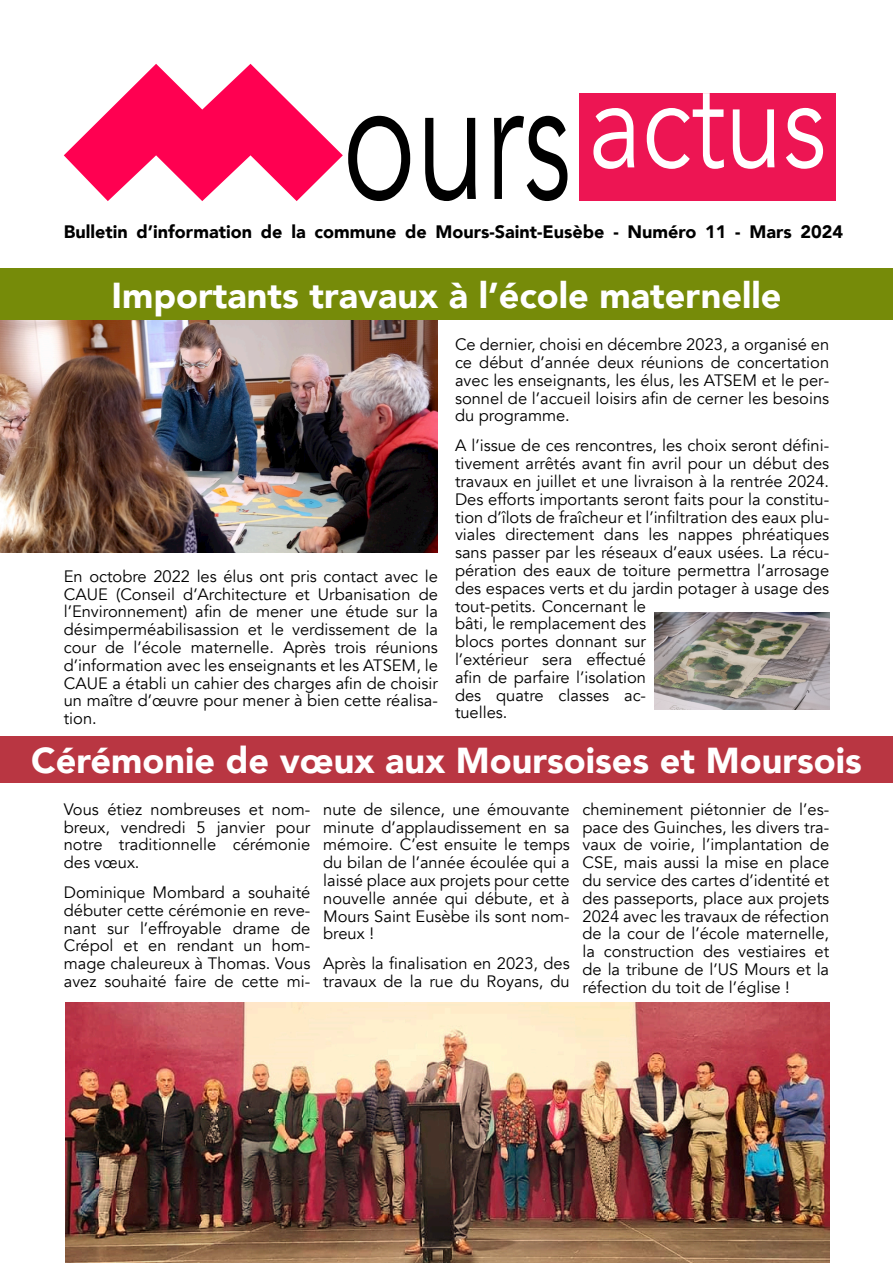
<style>
.page{position:relative;width:893px;height:1263px;background:#fff}
.page>*{position:absolute;margin:0;border:0;box-sizing:border-box;transform-origin:0 0}
.t1{font:173.25px "Avenir";color:#000;scale:.72 1}
.t2{font:123.75px "Avenir";color:#fff;scale:.83 1}
.t3{font:900 36px "Avenir";color:#fff}
.t4{font:900 18px "Avenir";color:#000}
.t5{font:16.5px/17.9px "Avenir";color:#000;text-align:justify}
</style>
<div class="page">
<svg style="left:64px;top:64px;width:279px;height:137px"></svg>
<div style="left:580px;top:93px;width:256px;height:108px;background:#ed1553"></div>
<div style="left:0;top:268px;width:893px;height:52px;background:#768b09"></div>
<div style="left:0;top:737px;width:893px;height:46px;background:#b93642"></div>
<img style="left:655px;top:612px;width:174px;height:98px">
<img style="left:0;top:320px;width:437px;height:232px">
<img style="left:65px;top:1002px;width:764px;height:261px">
<h2 class="t2" style="left:588px;top:44px;width:288px">actus</h2>
<h1 class="t1" style="left:342px;top:26px;width:319px">ours</h1>
<p class="t4" style="left:64px;top:220px;width:781px">Bulletin d’information de la commune de Mours-Saint-Eusèbe - Numéro 11 - Mars 2024</p>
<h3 class="t3" style="left:112px;top:272px;width:671px">Importants travaux à l’école maternelle</h3>
<p class="t5" style="left:64px;top:567px;width:376px">En octobre 2022 les élus ont pris contact avec le CAUE (Conseil d’Architecture et Urbanisation de l’Environnement) afin de mener une étude sur la désimperméabilisassion et le verdissement de la cour de l’école maternelle. Après trois réunions d’information avec les enseignants et les ATSEM, le CAUE a établi un cahier des charges afin de choisir un maître d’œuvre pour mener à bien cette réalisa&shy;tion.</p>
<p class="t5" style="left:455px;top:336px;width:376px">Ce dernier, choisi en décembre 2023, a organisé en ce début d’année deux réunions de concertation avec les enseignants, les élus, les ATSEM et le per&shy;sonnel de l’accueil loisirs afin de cerner les besoins du programme.</p>
<p class="t5" style="left:455px;top:437px;width:376px;text-align:left">A l’issue de ces rencontres, les choix seront défini&shy;tivement arrêtés avant fin avril pour un début des travaux en juillet et une livraison à la rentrée 2024.<br>Des efforts importants seront faits pour la constitu&shy;tion d’îlots de fraîcheur et l’infiltration des eaux plu&shy;viales directement dans les nappes phréatiques sans passer par les réseaux d’eaux usées. La récu&shy;pération des eaux de toiture permettra l’arrosage des espaces verts et du jardin potager à usage des tout-petits. Concernant le<br>bâti, le remplacement des<br>blocs portes donnant sur<br>l’extérieur sera effectué<br>afin de parfaire l’isolation<br>des quatre classes ac-<br>tuelles.</p>
<h3 class="t3" style="left:31px;top:737px;width:832px">Cérémonie de vœux aux Moursoises et Moursois</h3>
<p class="t5" style="left:64px;top:800px;width:248px">Vous étiez nombreuses et nom&shy;breux, vendredi 5 janvier pour notre traditionnelle cérémonie des vœux.</p>
<p class="t5" style="left:64px;top:883px;width:248px">Dominique Mombard a souhaité débuter cette cérémonie en reve&shy;nant sur l’effroyable drame de Crépol et en rendant un hom&shy;mage chaleureux à Thomas. Vous avez souhaité faire de cette mi-</p>
<p class="t5" style="left:323px;top:800px;width:248px">nute de silence, une émouvante minute d’applaudissement en sa mémoire. C’est ensuite le temps du bilan de l’année écoulée qui a laissé place aux projets pour cette nouvelle année qui débute, et à Mours Saint Eusèbe ils sont nom&shy;breux !</p>
<p class="t5" style="left:323px;top:955px;width:248px">Après la finalisation en 2023, des travaux de la rue du Royans, du</p>
<p class="t5" style="left:583px;top:800px;width:248px">cheminement piétonnier de l’es&shy;pace des Guinches, les divers tra&shy;vaux de voirie, l’implantation de CSE, mais aussi la mise en place du service des cartes d’identité et des passeports, place aux projets 2024 avec les travaux de réfection de la cour de l’école maternelle, la construction des vestiaires et de la tribune de l’US Mours et la réfection du toit de l’église !</p>
</div>
